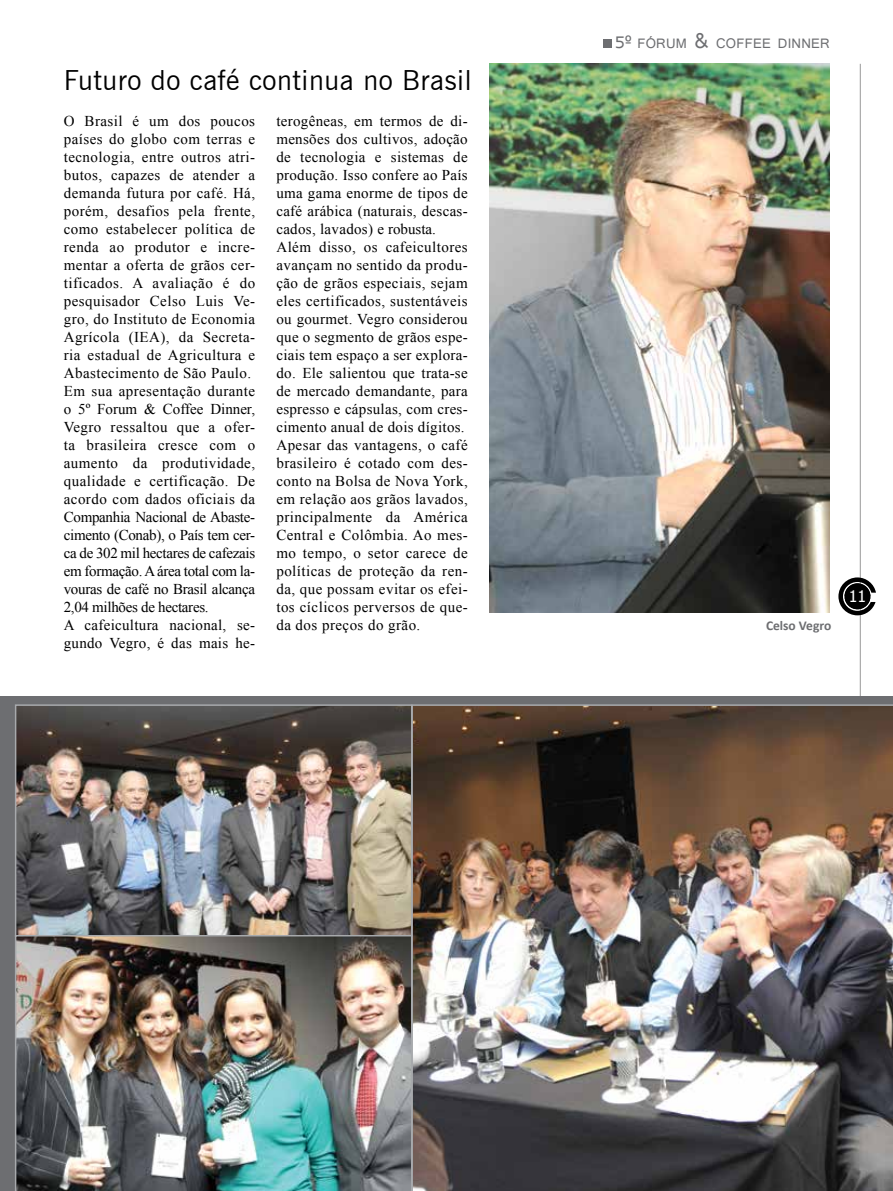
<style>
.page{position:relative;width:893px;height:1191px;background:#fff}
.page>*{position:absolute;margin:0;border:0;box-sizing:border-box;transform-origin:0 0}
.t1{font:27.75px "News Gothic BT";letter-spacing:.02em;color:#000}
.t2{font:15.9px "Tahoma";color:#fff}
.t3{font:15px/18px "Times New Roman";letter-spacing:.03em;color:#000}
.t4{font:14.7px "Raavi";letter-spacing:.015em;color:#6d6e71}
.t5{font:700 13.5px "Calibri";color:#6d6e71}
.s1{font-size:18px}
.s2{font-size:21px}
</style>
<div class="page">
<svg style="left:838px;top:577px;width:38px;height:38px"></svg>
<hr style="left:860px;top:64px;width:1px;height:1093px;background:#000">
<div style="left:604px;top:39px;width:8px;height:8px;background:#6d6e71"></div>
<div style="left:0;top:696px;width:893px;height:495px;background:#6d6e71"></div>
<img style="left:489px;top:64px;width:340px;height:548px">
<img style="left:18px;top:707px;width:391px;height:227px">
<img style="left:412px;top:704px;width:481px;height:487px">
<div style="left:15px;top:704px;width:397px;height:233px;border:2px solid #a7a9ac"></div>
<img style="left:15px;top:935px;width:397px;height:256px">
<h1 class="t1" style="left:64px;top:63px;width:409px">Futuro do café continua no Brasil</h1>
<p class="t3" style="left:64px;top:112px;width:193px">O Brasil é um dos poucos países do globo com terras e tecnologia, entre outros atri&shy;butos, capazes de atender a demanda futura por café. Há, porém, desafios pela frente, como estabelecer política de renda ao produtor e incre&shy;mentar a oferta de grãos cer&shy;tificados. A avaliação é do pesquisador Celso Luis Ve&shy;gro, do Instituto de Economia<br>Agrícola (IEA), da Secreta&shy;ria estadual de Agricultura e<br>Abastecimento de São Paulo.<br>Em sua apresentação durante o 5º Forum &amp; Coffee Dinner,<br>Vegro ressaltou que a ofer&shy;ta brasileira cresce com o aumento da produtividade, qualidade e certificação. De acordo com dados oficiais da<br>Companhia Nacional de Abaste&shy;cimento (Conab), o País tem cer&shy;ca de 302 mil hectares de cafezais em formação. A área total com la&shy;vouras de café no Brasil alcança<br>2,04 milhões de hectares.<br>A cafeicultura nacional, se&shy;gundo Vegro, é das mais he-</p>
<p class="t3" style="left:276px;top:112px;width:193px">terogêneas, em termos de di&shy;mensões dos cultivos, adoção de tecnologia e sistemas de produção. Isso confere ao País uma gama enorme de tipos de café arábica (naturais, descas&shy;cados, lavados) e robusta.<br>Além disso, os cafeicultores avançam no sentido da produ&shy;ção de grãos especiais, sejam eles certificados, sustentáveis ou gourmet. Vegro considerou que o segmento de grãos espe&shy;ciais tem espaço a ser explora&shy;do. Ele salientou que trata-se de mercado demandante, para espresso e cápsulas, com cres&shy;cimento anual de dois dígitos.<br>Apesar das vantagens, o café brasileiro é cotado com des&shy;conto na Bolsa de Nova York, em relação aos grãos lavados, principalmente da América<br>Central e Colômbia. Ao mes&shy;mo tempo, o setor carece de políticas de proteção da ren&shy;da, que possam evitar os efei&shy;tos cíclicos perversos de que&shy;da dos preços do grão.</p>
<p class="t4" style="left:615px;top:34px;width:217px"><span class="s1">5º</span> FÓRUM <span class="s2">&amp;</span> COFFEE DINNER</p>
<p class="t5" style="left:766px;top:617px;width:67px">Celso Vegro</p>
<p class="t2" style="left:849px;top:585px;width:19px">11</p>
</div>
